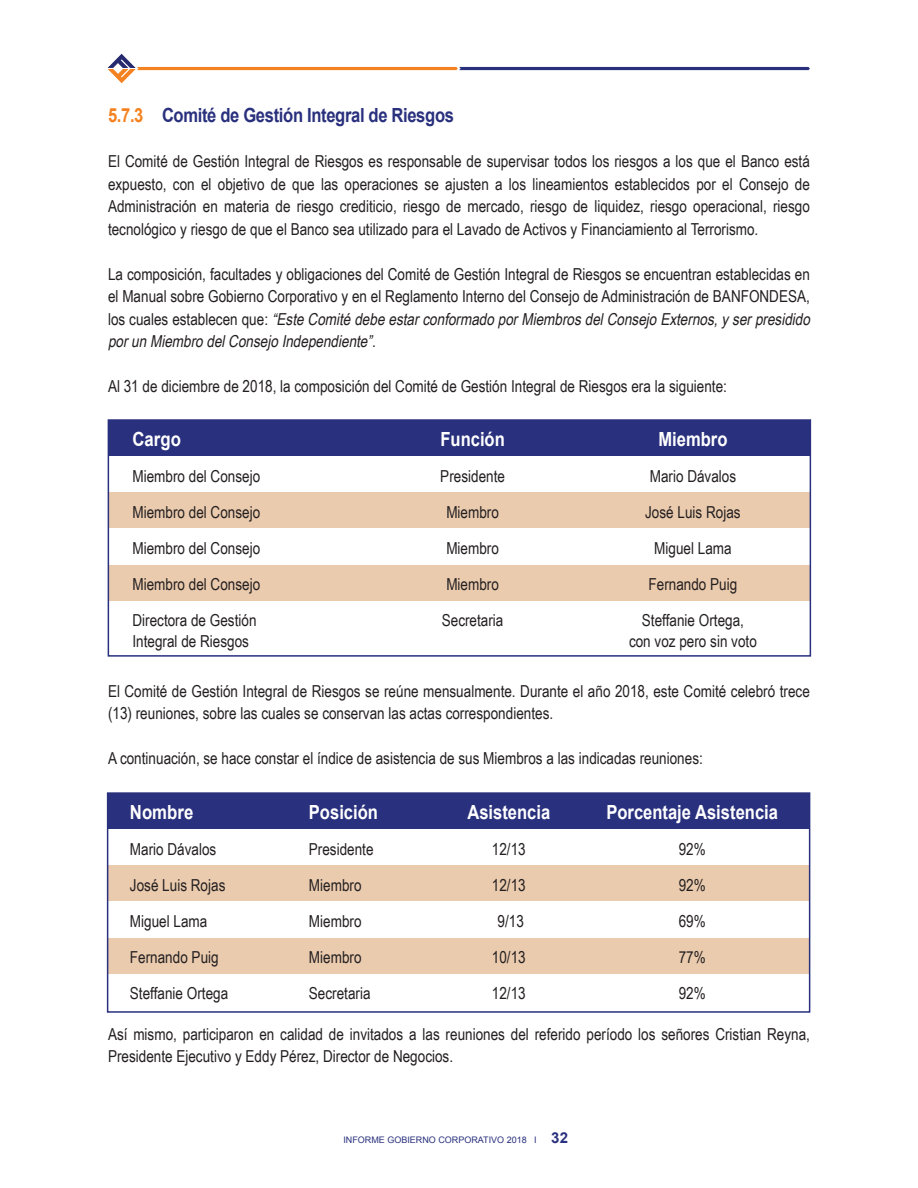
<style>
.page{position:relative;width:918px;height:1188px;background:#fff}
.page>*{position:absolute;margin:0;border:0;box-sizing:border-box;transform-origin:0 0}
.t1{font:700 19.5px "Arial";color:#fff;scale:.85 1}
.t2{font:700 19.5px "Arial";letter-spacing:-.02em;color:#29307d;scale:.85 1}
.t3{font:700 19.5px "Arial";color:#fff;scale:.86 1}
.t4{font:16.5px/36px "Arial Narrow";color:#231f20}
.t5{font:9px "Arial";color:#29307d}
.s1{color:#f58220}
.s2{font-style:italic}
.s3{font-weight:700;font-size:15px}
</style>
<div class="page">
<svg style="left:107px;top:54px;width:703px;height:29px"></svg>
<div style="left:108px;top:492px;width:702px;height:36px;background:#ebcbae"></div>
<div style="left:108px;top:565px;width:702px;height:36px;background:#ebcbae"></div>
<div style="left:108px;top:420px;width:702px;height:36px;background:#29307d"></div>
<div style="left:108px;top:865px;width:702px;height:36px;background:#ebcbae"></div>
<div style="left:108px;top:938px;width:702px;height:36px;background:#ebcbae"></div>
<div style="left:108px;top:793px;width:702px;height:36px;background:#29307d"></div>
<div style="left:107px;top:792px;width:703px;height:221px;border:2px solid #29307d"></div>
<div style="left:108px;top:419px;width:703px;height:238px;border:2px solid #29307d"></div>
<p class="t2" style="left:108px;top:102px;width:409px"><span class="s1">5.7.3</span> Comité de Gestión Integral de Riesgos</p>
<p class="t4" style="left:108px;top:150px;width:703px;line-height:22.5px;text-align:justify">El Comité de Gestión Integral de Riesgos es responsable de supervisar todos los riesgos a los que el Banco está expuesto, con el objetivo de que las operaciones se ajusten a los lineamientos establecidos por el Consejo de Administración en materia de riesgo crediticio, riesgo de mercado, riesgo de liquidez, riesgo operacional, riesgo tecnológico y riesgo de que el Banco sea utilizado para el Lavado de Activos y Financiamiento al Terrorismo.</p>
<p class="t4" style="left:108px;top:262px;width:707px;line-height:22.5px">La composición, facultades y obligaciones del Comité de Gestión Integral de Riesgos se encuentran establecidas en el Manual sobre Gobierno Corporativo y en el Reglamento Interno del Consejo de Administración de BANFONDESA, l o s c u a l e s e s t a b l e c e n q u e : <span class="s2">“EsteComitédebeestarconformadoporMiembrosdelConsejoExternos,yserpresidido porunMiembrodelConsejoIndependiente”</span>.</p>
<p class="t4" style="left:108px;top:368px;width:620px">Al 31 de diciembre de 2018, la composición del Comité de Gestión Integral de Riesgos era la siguiente:</p>
<p class="t3" style="left:132px;top:426px;width:58px">Cargo</p>
<p class="t4" style="left:132px;top:457px;width:129px;text-align:justify">Miembro del Consejo Miembro del Consejo Miembro del Consejo Miembro del Consejo Directora de Gestión</p>
<p class="t4" style="left:132px;top:622px;width:118px">Integral de Riesgos</p>
<p class="t1" style="left:440px;top:426px;width:77px">Función</p>
<p class="t4" style="left:440px;top:457px;width:66px">Presidente<br>Miembro<br>Miembro<br>Miembro<br>Secretaria</p>
<p class="t1" style="left:658px;top:426px;width:83px">Miembro</p>
<p class="t4" style="left:642px;top:457px;width:104px;text-align:center">Mario Dávalos<br>José Luis Rojas<br>Miguel Lama<br>Fernando Puig<br>Steffanie Ortega,</p>
<p class="t4" style="left:629px;top:622px;width:129px">con voz pero sin voto</p>
<p class="t4" style="left:108px;top:679px;width:703px;line-height:22.5px">El Comité de Gestión Integral de Riesgos se reúne mensualmente. Durante el año 2018, este Comité celebró trece (13) reuniones, sobre las cuales se conservan las actas correspondientes.</p>
<p class="t4" style="left:108px;top:740px;width:596px">A continuación, se hace constar el índice de asistencia de sus Miembros a las indicadas reuniones:</p>
<p class="t3" style="left:130px;top:799px;width:75px">Nombre</p>
<p class="t4" style="left:130px;top:830px;width:100px">Mario Dávalos<br>José Luis Rojas<br>Miguel Lama<br>Fernando Puig<br>Steffanie Ortega</p>
<p class="t1" style="left:309px;top:799px;width:83px">Posición</p>
<p class="t4" style="left:309px;top:830px;width:66px">Presidente<br>Miembro<br>Miembro<br>Miembro<br>Secretaria</p>
<p class="t1" style="left:467px;top:799px;width:99px">Asistencia</p>
<p class="t4" style="left:492px;top:830px;width:35px;text-align:center">12/13<br>12/13<br>9/13<br>10/13<br>12/13</p>
<p class="t1" style="left:606px;top:799px;width:203px">Porcentaje Asistencia</p>
<p class="t4" style="left:679px;top:830px;width:29px;text-align:justify">92% 92% 69% 77% 92%</p>
<p class="t4" style="left:108px;top:1022px;width:703px;line-height:22.5px">Así mismo, participaron en calidad de invitados a las reuniones del referido período los señores Cristian Reyna,<br>Presidente Ejecutivo y Eddy Pérez, Director de Negocios.</p>
<p class="t5" style="left:343px;top:1134px;width:226px">INFORME GOBIERNO CORPORATIVO 2018 I <span class="s3">32</span></p>
</div>
